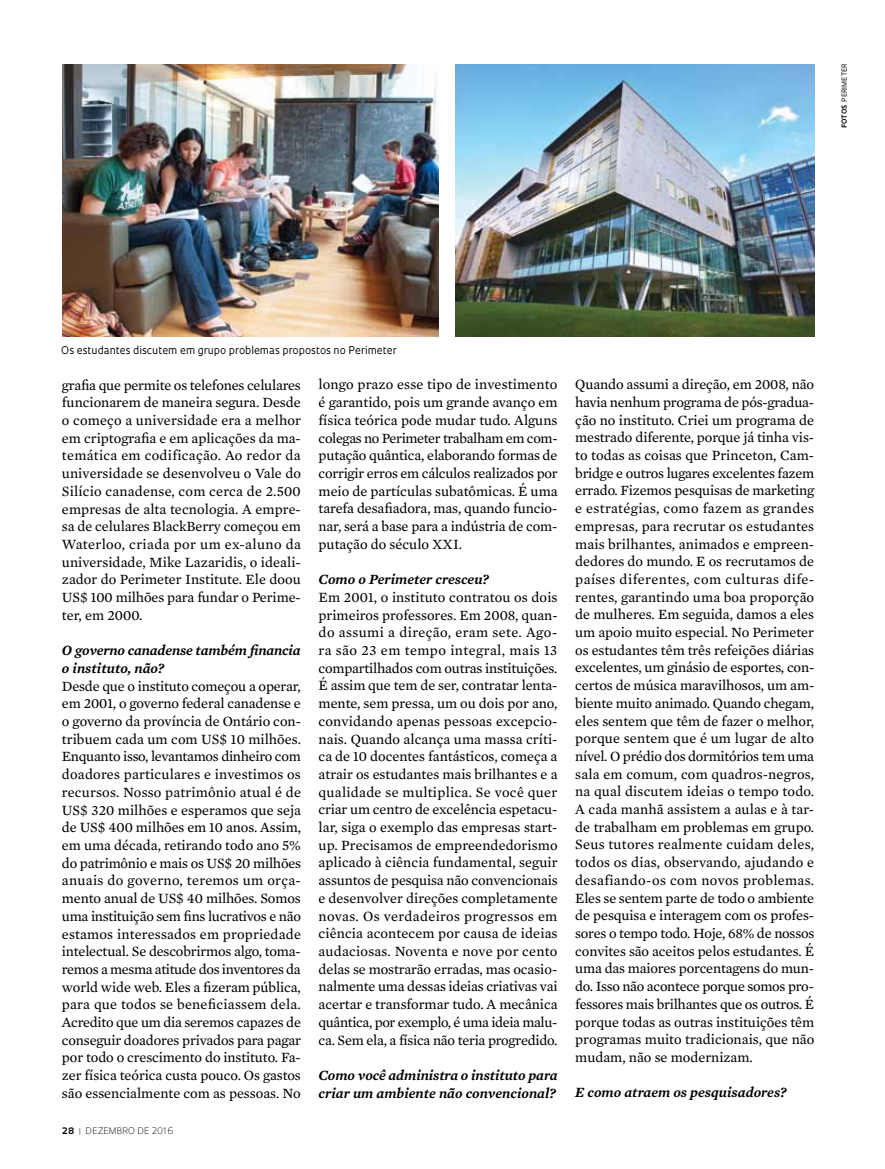
<style>
.page{position:relative;width:885px;height:1169px;background:#fff}
.page>*{position:absolute;margin:0;border:0;box-sizing:border-box;transform-origin:0 0}
.t1{font:14.4px/17.7px "Mercury Text G2";letter-spacing:-.005em;color:#000;text-align:justify}
.t2{font:italic 600 14.4px/17.7px "Mercury Text G2";letter-spacing:-.005em;color:#000}
.t3{font:10.35px "Oculum";color:#000}
.t4{font:300 8.7px "Oculum";letter-spacing:.015em;color:#000}
.t5{font:6.75px "Oculum";letter-spacing:.02em;color:#000}
.s1{font-weight:700}
.s2{font-weight:700;color:#939598}
</style>
<div class="page">
<img style="left:62px;top:64px;width:376px;height:272px">
<img style="left:456px;top:64px;width:358px;height:272px">
<p class="t5" style="left:840px;top:128px;width:66px;rotate:-90deg"><span class="s1">fotos</span> peri meter</p>
<p class="t3" style="left:61px;top:344px;width:337px">Os estudantes discutem em grupo problemas propostos no Perimeter</p>
<p class="t1" style="left:62px;top:375px;width:241px">grafia que permite os telefones celulares funcionarem de maneira segura. Desde o começo a universidade era a melhor em criptografia e em aplicações da ma&shy;temática em codificação. Ao redor da universidade se desenvolveu o Vale do Silício canadense, com cerca de 2.500 empresas de alta tecnologia. A empre&shy;sa de celulares BlackBerry começou em Waterloo, criada por um ex-aluno da universidade, Mike Lazaridis, o ideali&shy;zador do Perimeter Institute. Ele doou US$ 100 milhões para fundar o Perime&shy;ter, em 2000.</p>
<p class="t2" style="left:62px;top:641px;width:240px">O governo canadense também financia o instituto, não?</p>
<p class="t1" style="left:62px;top:676px;width:241px">Desde que o instituto começou a operar, em 2001, o governo federal canadense e o governo da província de Ontário con&shy;tribuem cada um com US$ 10 milhões.<br>Enquanto isso, levantamos dinheiro com doadores particulares e investimos os recursos. Nosso patrimônio atual é de US$ 320 milhões e esperamos que seja de US$ 400 milhões em 10 anos. Assim, em uma década, retirando todo ano 5% do patrimônio e mais os US$ 20 milhões anuais do governo, teremos um orça&shy;mento anual de US$ 40 milhões. Somos uma instituição sem fins lucrativos e não estamos interessados em propriedade intelectual. Se descobrirmos algo, toma&shy;remos a mesma atitude dos inventores da world wide web. Eles a fizeram pública, para que todos se beneficiassem dela.<br>Acredito que um dia seremos capazes de conseguir doadores privados para pagar por todo o crescimento do instituto. Fa&shy;zer física teórica custa pouco. Os gastos são essencialmente com as pessoas. No</p>
<p class="t4" style="left:62px;top:1124px;width:113px"><span class="s1">28</span> <span class="s2">|</span> DEZEMBRO DE 2016</p>
<p class="t1" style="left:319px;top:375px;width:241px">longo prazo esse tipo de investimento é garantido, pois um grande avanço em física teórica pode mudar tudo. Alguns colegas no Perimeter trabalham em com&shy;putação quântica, elaborando formas de corrigir erros em cálculos realizados por meio de partículas subatômicas. É uma tarefa desafiadora, mas, quando funcio&shy;nar, será a base para a indústria de com&shy;putação do século XXI.</p>
<p class="t2" style="left:319px;top:570px;width:172px">Como o Perimeter cresceu?</p>
<p class="t1" style="left:319px;top:587px;width:241px">Em 2001, o instituto contratou os dois primeiros professores. Em 2008, quan&shy;do assumi a direção, eram sete. Ago&shy;ra são 23 em tempo integral, mais 13 compartilhados com outras instituições.<br>É assim que tem de ser, contratar lenta&shy;mente, sem pressa, um ou dois por ano, convidando apenas pessoas excepcio&shy;nais. Quando alcança uma massa críti&shy;ca de 10 docentes fantásticos, começa a atrair os estudantes mais brilhantes e a qualidade se multiplica. Se você quer criar um centro de excelência espetacu&shy;lar, siga o exemplo das empresas start&shy;up. Precisamos de empreendedorismo aplicado à ciência fundamental, seguir assuntos de pesquisa não convencionais e desenvolver direções completamente novas. Os verdadeiros progressos em ciência acontecem por causa de ideias audaciosas. Noventa e nove por cento delas se mostrarão erradas, mas ocasio&shy;nalmente uma dessas ideias criativas vai acertar e transformar tudo. A mecânica quântica, por exemplo, é uma ideia malu&shy;ca. Sem ela, a física não teria progredido.</p>
<p class="t2" style="left:319px;top:1065px;width:240px">Como você administra o instituto para criar um ambiente não convencional?</p>
<p class="t1" style="left:575px;top:375px;width:241px">Quando assumi a direção, em 2008, não havia nenhum programa de pós-gradua&shy;ção no instituto. Criei um programa de mestrado diferente, porque já tinha vis&shy;to todas as coisas que Princeton, Cam&shy;bridge e outros lugares excelentes fazem errado. Fizemos pesquisas de marketing e estratégias, como fazem as grandes empresas, para recrutar os estudantes mais brilhantes, animados e empreen&shy;dedores do mundo. E os recrutamos de países diferentes, com culturas dife&shy;rentes, garantindo uma boa proporção de mulheres. Em seguida, damos a eles um apoio muito especial. No Perimeter os estudantes têm três refeições diárias excelentes, um ginásio de esportes, con&shy;certos de música maravilhosos, um am&shy;biente muito animado. Quando chegam, eles sentem que têm de fazer o melhor, porque sentem que é um lugar de alto nível. O prédio dos dormitórios tem uma sala em comum, com quadros-negros, na qual discutem ideias o tempo todo.<br>A cada manhã assistem a aulas e à tar&shy;de trabalham em problemas em grupo.<br>Seus tutores realmente cuidam deles, todos os dias, observando, ajudando e desafiando-os com novos problemas.<br>Eles se sentem parte de todo o ambiente de pesquisa e interagem com os profes&shy;sores o tempo todo. Hoje, 68% de nossos convites são aceitos pelos estudantes. É uma das maiores porcentagens do mun&shy;do. Isso não acontece porque somos pro&shy;fessores mais brilhantes que os outros. É porque todas as outras instituições têm programas muito tradicionais, que não mudam, não se modernizam.</p>
<p class="t2" style="left:575px;top:1083px;width:213px">E como atraem os pesquisadores?</p>
</div>
